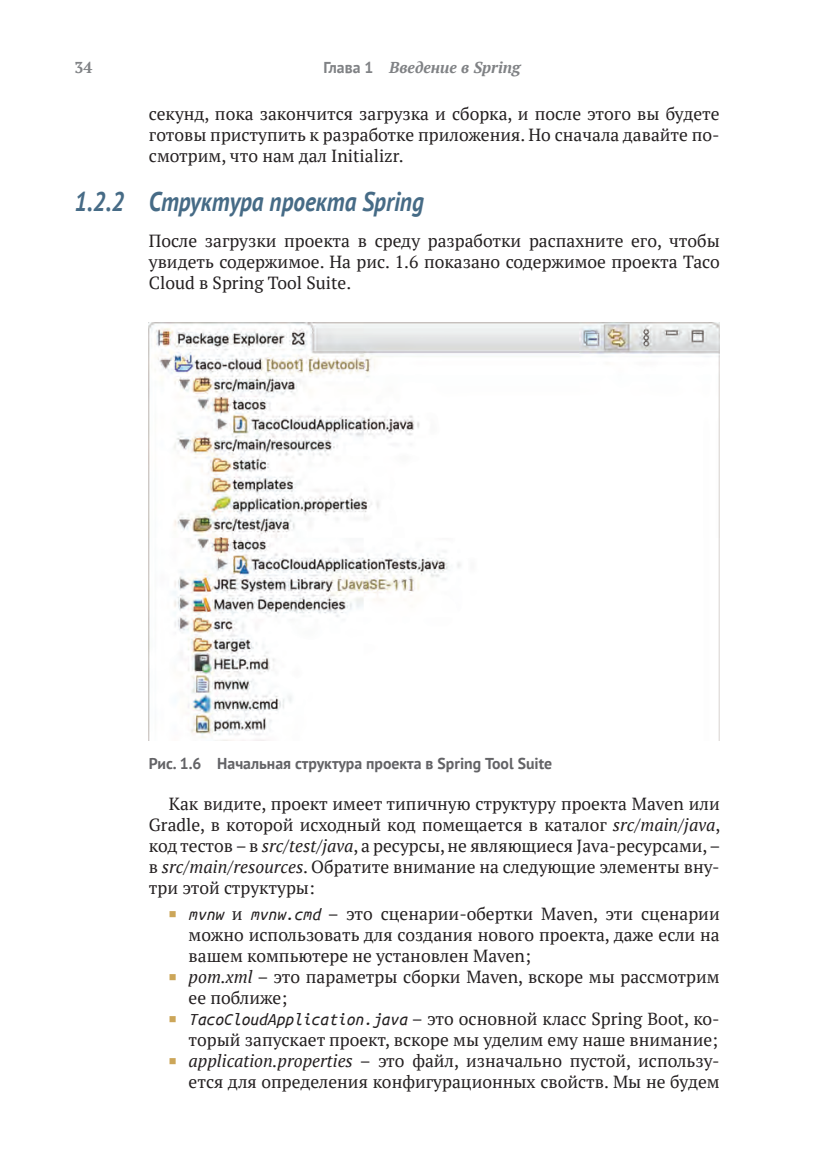
<style>
.page{position:relative;width:819px;height:1166px;background:#fff}
.page>*{position:absolute;margin:0;border:0;box-sizing:border-box;transform-origin:0 0}
.t1{font:italic 700 26.95px "PT Sans";color:#466b86;scale:.86 1}
.t2{font:17.5px/21px "PT Serif";color:#231f20;text-align:justify}
.t3{font:700 15.75px "PT Sans";color:#636366}
.t4{font:italic 700 15.75px "PT Serif";color:#808285}
.t5{font:700 15.75px "PT Serif";color:#808285}
.s1{font-family:"PT Sans";font-style:normal}
.s2{font-style:italic}
.s3{font-family:"Ubuntu Mono";font-style:italic}
</style>
<div class="page">
<img style="left:149px;top:322px;width:570px;height:418px">
<p class="t5" style="left:74px;top:57px;width:19px">34</p>
<p class="t4" style="left:323px;top:57px;width:198px"><span class="s1">Глава 1</span> Введение в Spring</p>
<p class="t2" style="left:149px;top:103px;width:572px">секунд, пока закончится загрузка и сборка, и после этого вы будете готовы приступить к разработке приложения. Но сначала давайте по&shy;смотрим, что нам дал Initializr.</p>
<p class="t1" style="left:74px;top:184px;width:408px">1.2.2 Структура проекта Spring</p>
<p class="t2" style="left:149px;top:230px;width:572px">После загрузки проекта в среду разработки распахните его, чтобы увидеть содержимое. На рис. 1.6 показано содержимое проекта Taco Cloud в Spring Tool Suite.</p>
<p class="t3" style="left:149px;top:753px;width:405px">Рис. 1.6 Начальная структура проекта в Spring Tool Suite</p>
<p class="t2" style="left:149px;top:793px;width:573px;text-indent:20px">Как видите, проект имеет типичную структуру проекта Maven или Gradle, в которой исходный код помещается в каталог <span class="s2">src/main/java</span>, код тестов – в <span class="s2">src/test/java</span>, а ресурсы, не являющиеся Java-ресурсами, – в <span class="s2">src/main/resources</span>. Обратите внимание на следующие элементы вну&shy;три этой структуры:</p>
<p class="t2" style="left:189px;top:903px;width:532px;text-align:left"><span class="s3">mvnw</span> и <span class="s3">mvnw.cmd</span> – это сценарии-обертки Maven, эти сценарии можно использовать для создания нового проекта, даже если на вашем компьютере не установлен Maven;<br><span class="s2">pom.xml</span> – это параметры сборки Maven, вскоре мы рассмотрим ее поближе;<br><span class="s3">TacoCloudApplication.java</span> – это основной класс Spring Boot, ко&shy;торый запускает проект, вскоре мы уделим ему наше внимание; <span class="s2">application.properties</span> – это файл, изначально пустой, использу&shy;ется для определения конфигурационных свойств. Мы не будем</p>
</div>
